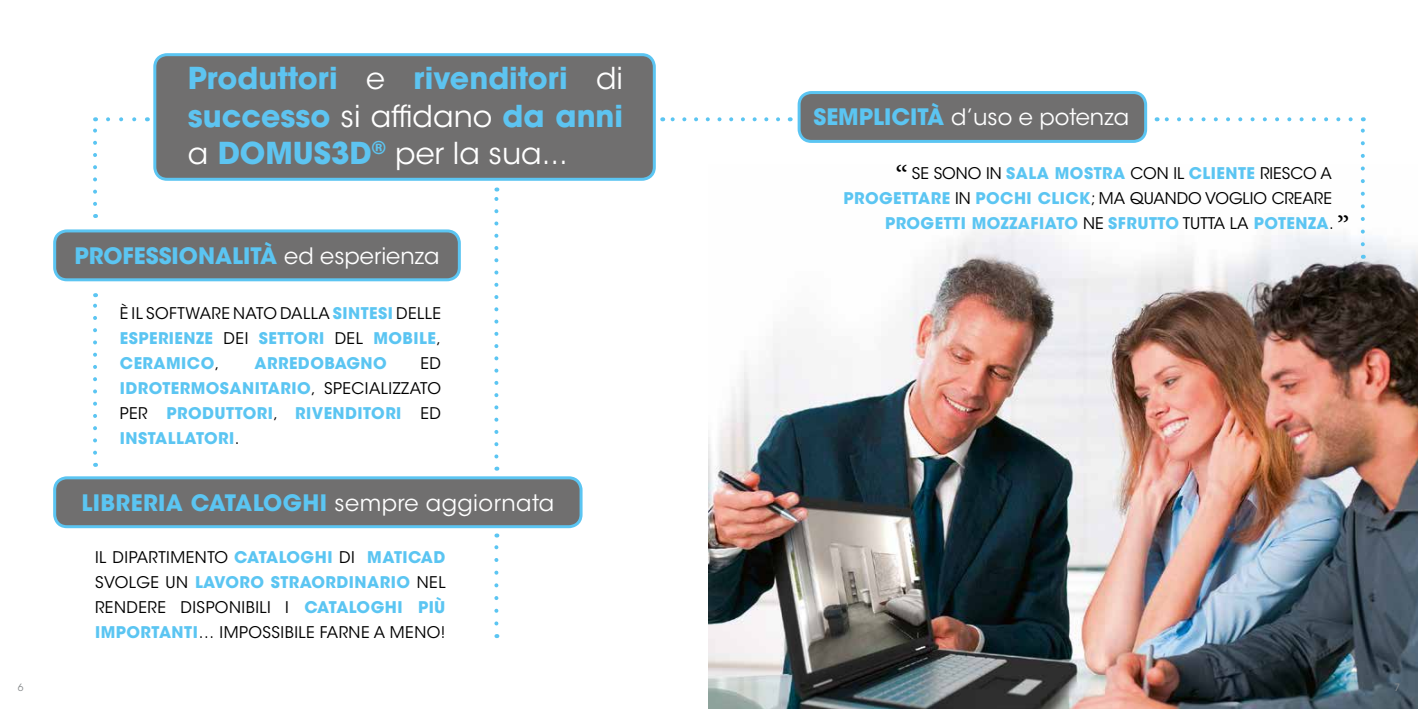
<style>
.page{position:relative;width:1418px;height:709px;background:#fff}
.page>*{position:absolute;margin:0;border:0;box-sizing:border-box;transform-origin:0 0}
.t1{font:31.25px "Minion Pro";color:#000}
.t2{font:700 30px/37.5px "ITC Avant Garde Std";color:#5dc4f1;text-align:justify}
.t3{font:700 22.5px "ITC Avant Garde Std";letter-spacing:.02em;color:#5bc5f2}
.t4{font:700 22.5px "ITC Avant Garde Std";color:#5bc5f2}
.t5{font:22.5px "ITC Avant Garde Std";color:#fff}
.t6{font:700 16px/25px "ITC Avant Garde Std";letter-spacing:.03em;color:#5bc5f2;text-align:justify}
.t7{font:16px/25px "ITC Avant Garde Std";letter-spacing:.03em;color:#000;text-align:justify}
.t8{font:10px "ITC Avant Garde Std";color:#8c8f91}
.s1{font-weight:400;color:#fff}
.s2{font-weight:400;color:#000}
.s3{font-weight:700;color:#5bc5f2}
</style>
<div class="page">
<img style="left:709px;top:167px;width:708px;height:542px">
<svg style="left:108px;top:117px;width:29px;height:4px"></svg>
<svg style="left:93px;top:117px;width:4px;height:87px"></svg>
<svg style="left:1360px;top:117px;width:4px;height:127px"></svg>
<svg style="left:1156px;top:117px;width:194px;height:4px"></svg>
<svg style="left:494px;top:533px;width:4px;height:90px"></svg>
<svg style="left:494px;top:187px;width:4px;height:269px"></svg>
<svg style="left:662px;top:117px;width:116px;height:4px"></svg>
<div style="left:155px;top:55px;width:499px;height:124px;background:#706f6f;border-radius:12px"></div>
<div style="left:153px;top:53px;width:503px;height:128px;border:3px solid #5bc5f2;border-radius:12px"></div>
<div style="left:55px;top:231px;width:404px;height:49px;background:#706f6f;border-radius:12px"></div>
<div style="left:53px;top:229px;width:408px;height:52px;border:3px solid #5bc5f2;border-radius:12px"></div>
<div style="left:55px;top:478px;width:526px;height:48px;background:#706f6f;border-radius:12px"></div>
<div style="left:53px;top:476px;width:529px;height:52px;border:3px solid #5bc5f2;border-radius:12px"></div>
<div style="left:799px;top:93px;width:346px;height:48px;background:#706f6f;border-radius:12px"></div>
<div style="left:797px;top:91px;width:350px;height:52px;border:3px solid #5bc5f2;border-radius:12px"></div>
<svg style="left:93px;top:293px;width:4px;height:160px"></svg>
<h2 class="t2" style="left:188px;top:59px;width:437px">Produttori <span class="s1">e</span> rivenditori <span class="s1">di </span>successo <span class="s1">si affidano</span> da anni <span class="s1">a</span> DOMUS3D<sup>®</sup> <span class="s1">per la sua...</span></h2>
<h3 class="t4" style="left:74px;top:241px;width:366px">PROFESSIONALITÀ <span class="s1">ed esperienza</span></h3>
<p class="t6" style="left:120px;top:301px;width:322px"><span class="s2">È IL SOFTWARE NATO DALLA</span> SINTESI <span class="s2">DELLE </span>ESPERIENZE <span class="s2">DEI</span> SETTORI <span class="s2">DEL</span> MOBILE<span class="s2">, </span>CERAMICO<span class="s2">,</span></p>
<p class="t6" style="left:254px;top:351px;width:134px">ARREDOBAGNO</p>
<p class="t6" style="left:120px;top:351px;width:322px;text-indent:300px"><span class="s2">ED </span>IDROTERMOSANITARIO<span class="s2">, SPECIALIZZATO PER</span> PRODUTTORI<span class="s2">,</span> RIVENDITORI <span class="s2">ED </span>INSTALLATORI<span class="s2">.</span></p>
<h3 class="t3" style="left:81px;top:487px;width:474px">LIBRERIA CATALOGHI <span class="s1">sempre aggiornata</span></h3>
<p class="t7" style="left:95px;top:545px;width:352px">IL DIPARTIMENTO <span class="s3">CATALOGHI</span> DI <span class="s3">MATICAD </span>SVOLGE UN <span class="s3">LAVORO STRAORDINARIO</span> NEL RENDERE DISPONIBILI I <span class="s3">CATALOGHI PIÙ IMPORTANTI</span>… IMPOSSIBILE FARNE A MENO!</p>
<h3 class="t5" style="left:813px;top:103px;width:317px"><span class="s3">SEMPLICITÀ</span> d’uso e potenza</h3>
<h1 class="t1" style="left:895px;top:156px;width:14px">“</h1>
<p class="t6" style="left:843px;top:160px;width:492px;text-align:right"><span class="s2">SE SONO IN</span> SALA MOSTRA <span class="s2">CON IL</span> CLIENTE <span class="s2">RIESCO A<br></span>PROGETTARE <span class="s2">IN</span> POCHI CLICK<span class="s2">; MA QUANDO VOGLIO CREARE<br></span>PROGETTI MOZZAFIATO <span class="s2">NE</span> SFRUTTO <span class="s2">TUTTA LA</span> POTENZA<span class="s2">.</span></p>
<h1 class="t1" style="left:1349px;top:231px;width:14px;rotate:-180deg">“</h1>
<p class="t8" style="left:18px;top:681px;width:7px">6</p>
<p class="t8" style="left:1394px;top:681px;width:7px">7</p>
</div>
